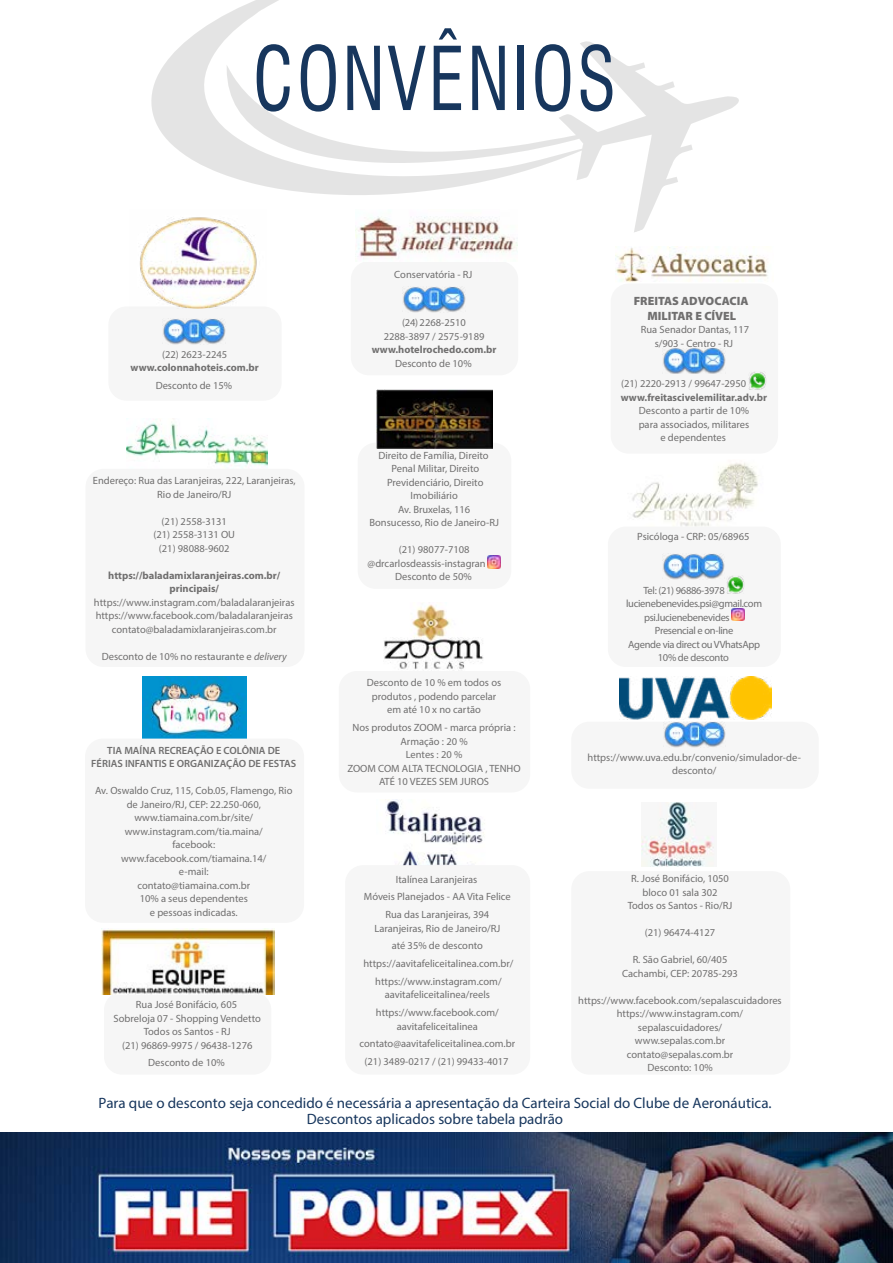
<style>
.page{position:relative;width:893px;height:1263px;background:#fff}
.page>*{position:absolute;margin:0;border:0;box-sizing:border-box;transform-origin:0 0}
.t1{font:condensed 85.5px "Swiss 721 BT";letter-spacing:.04em;color:#17365d;scale:.85 1}
.t2{font:15px/16.5px "Myriad Pro";color:#17365d;text-align:center}
.t3{font:900 12px/15px "Myriad Pro";color:#706f6f;text-align:center}
.t4{font:10.5px/13.5px "Myriad Pro";color:#706f6f;text-align:center}
.t5{font:700 10.5px/13.5px "Myriad Pro";color:#706f6f;text-align:center}
.t6{font:10.5px "Myriad Pro";letter-spacing:-.03em;color:#706f6f}
.t7{font:600 10.5px/13.5px "Myriad Pro";color:#706f6f;text-align:center}
.s1{font-style:italic}
</style>
<div class="page">
<div style="left:351px;top:261px;width:167px;height:114px;background:#f6f6f6;border-radius:18px"></div>
<img style="left:403px;top:287px;width:62px;height:26px">
<img style="left:356px;top:233px;width:161px;height:26px">
<div style="left:108px;top:306px;width:174px;height:95px;background:#f6f6f6;border-radius:18px"></div>
<img style="left:163px;top:319px;width:62px;height:25px">
<img style="left:139px;top:233px;width:118px;height:76px">
<div style="left:104px;top:992px;width:167px;height:82px;background:#f6f6f6;border-radius:18px"></div>
<img style="left:101px;top:928px;width:173px;height:66px">
<div style="left:611px;top:284px;width:167px;height:170px;background:#f6f6f6;border-radius:18px"></div>
<img style="left:663px;top:348px;width:62px;height:26px">
<img style="left:749px;top:372px;width:17px;height:18px">
<img style="left:615px;top:246px;width:153px;height:36px">
<div style="left:339px;top:671px;width:191px;height:121px;background:#f6f6f6;border-radius:18px"></div>
<img style="left:384px;top:604px;width:100px;height:66px">
<svg style="left:151px;top:0;width:588px;height:233px"></svg>
<img style="left:1px;top:1132px;width:892px;height:131px">
<div style="left:358px;top:443px;width:153px;height:146px;background:#f6f6f6;border-radius:18px"></div>
<svg style="left:488px;top:556px;width:13px;height:12px"></svg>
<img style="left:377px;top:389px;width:115px;height:59px">
<img style="left:632px;top:463px;width:127px;height:64px">
<div style="left:608px;top:527px;width:173px;height:140px;background:#f6f6f6;border-radius:18px"></div>
<img style="left:662px;top:554px;width:63px;height:25px">
<img style="left:727px;top:576px;width:17px;height:18px">
<svg style="left:731px;top:608px;width:13px;height:13px"></svg>
<img style="left:385px;top:800px;width:100px;height:65px">
<img style="left:127px;top:419px;width:141px;height:50px">
<div style="left:86px;top:469px;width:218px;height:198px;background:#f6f6f6;border-radius:18px"></div>
<img style="left:142px;top:677px;width:105px;height:62px">
<div style="left:85px;top:739px;width:219px;height:184px;background:#f6f6f6;border-radius:18px"></div>
<img style="left:642px;top:802px;width:72px;height:64px">
<div style="left:571px;top:871px;width:219px;height:203px;background:#f6f6f6;border-radius:18px"></div>
<div style="left:345px;top:865px;width:185px;height:209px;background:#f6f6f6;border-radius:18px"></div>
<img style="left:619px;top:677px;width:153px;height:42px">
<div style="left:571px;top:722px;width:248px;height:67px;background:#f6f6f6;border-radius:18px"></div>
<img style="left:663px;top:722px;width:62px;height:25px">
<h1 class="t1" style="left:253px;top:28px;width:429px">CONVÊNIOS</h1>
<p class="t4" style="left:162px;top:347px;width:67px">(22) 2623-2245</p>
<p class="t5" style="left:131px;top:360px;width:130px">www.colonnahoteis.com.br</p>
<p class="t4" style="left:156px;top:378px;width:78px">Desconto de 15%</p>
<p class="t4" style="left:93px;top:474px;width:204px">Endereço: Rua das Laranjeiras, 222, Laranjeiras,<br>Rio de Janeiro/RJ</p>
<p class="t4" style="left:154px;top:514px;width:83px">(21) 2558-3131 (21) 2558-3131 OU (21) 98088-9602</p>
<p class="t5" style="left:108px;top:568px;width:173px">https://baladamixlaranjeiras.com.br/ principais/</p>
<p class="t4" style="left:94px;top:595px;width:202px">https://www.instagram.com/baladalaranjeiras https://www.facebook.com/baladalaranjeiras contato@baladamixlaranjeiras.com.br</p>
<p class="t4" style="left:102px;top:649px;width:186px">Desconto de 10% no restaurante e <span class="s1">delivery</span></p>
<p class="t7" style="left:91px;top:743px;width:206px">TIA MAÍNA RECREAÇÃO E COLÔNIA DE<br>FÉRIAS INFANTIS E ORGANIZAÇÃO DE FESTAS</p>
<p class="t4" style="left:95px;top:784px;width:199px">Av. Oswaldo Cruz, 115, Cob.05, Flamengo, Rio de Janeiro/RJ, CEP: 22.250-060, www.tiamaina.com.br/site/ www.instagram.com/tia.maina/<br>facebook:<br>www.facebook.com/tiamaina.14/<br>e-mail:<br>contato@tiamaina.com.br<br>10% a seus dependentes<br>e pessoas indicadas.</p>
<p class="t4" style="left:114px;top:998px;width:149px">Rua José Bonifácio, 605<br>Sobreloja 07 - Shopping Vendetto<br>Todos os Santos - RJ<br>(21) 96869-9975 / 96438-1276</p>
<p class="t4" style="left:148px;top:1056px;width:78px">Desconto de 10%</p>
<p class="t4" style="left:394px;top:267px;width:80px">Conservatória - RJ</p>
<p class="t4" style="left:384px;top:316px;width:102px">(24) 2268-2510<br>2288-3897 / 2575-9189</p>
<p class="t5" style="left:372px;top:343px;width:126px">www.hotelrochedo.com.br</p>
<p class="t4" style="left:395px;top:356px;width:78px">Desconto de 10%</p>
<p class="t4" style="left:369px;top:448px;width:131px">Direito de Família, Direito<br>Penal Militar, Direito<br>Previdenciário, Direito<br>Imobiliário<br>Av. Bruxelas, 116<br>Bonsucesso, Rio de Janeiro-RJ</p>
<p class="t4" style="left:399px;top:543px;width:72px">(21) 98077-7108</p>
<p class="t4" style="left:368px;top:556px;width:120px">@drcarlosdeassis-instagran</p>
<p class="t4" style="left:395px;top:570px;width:78px">Desconto de 50%</p>
<p class="t4" style="left:367px;top:676px;width:136px">Desconto de 10 % em todos os produtos , podendo parcelar em até 10 x no cartão</p>
<p class="t4" style="left:347px;top:721px;width:175px">Nos produtos ZOOM - marca própria :<br>Armação : 20 %<br>Lentes : 20 %<br>ZOOM COM ALTA TECNOLOGIA , TENHO<br>ATÉ 10 VEZES SEM JUROS</p>
<p class="t4" style="left:364px;top:870px;width:149px;line-height:17.7px">Italínea Laranjeiras<br>Móveis Planejados - AA Vita Felice<br>Rua das Laranjeiras, 394</p>
<p class="t4" style="left:363px;top:919px;width:151px;line-height:17.7px">Laranjeiras, Rio de Janeiro/RJ<br>até 35% de desconto https://aavitafeliceitalinea.com.br/ https://www.instagram.com/</p>
<p class="t4" style="left:376px;top:986px;width:124px;line-height:17.7px">aavitafeliceitalinea/reels https://www.facebook.com/</p>
<p class="t4" style="left:359px;top:1017px;width:157px;line-height:17.7px">aavitafeliceitalinea contato@aavitafeliceitalinea.com.br (21) 3489-0217 / (21) 99433-4017</p>
<p class="t3" style="left:634px;top:293px;width:116px">FREITAS ADVOCACIA<br>MILITAR E CÍVEL</p>
<p class="t4" style="left:641px;top:323px;width:110px">Rua Senador Dantas, 117 s/903 - Centro - RJ</p>
<p class="t4" style="left:621px;top:377px;width:127px">(21) 2220-2913 / 99647-2950</p>
<p class="t5" style="left:621px;top:390px;width:148px">www.freitascivelemilitar.adv.br</p>
<p class="t4" style="left:639px;top:404px;width:112px">Desconto a partir de 10% para associados, militares e dependentes</p>
<p class="t4" style="left:637px;top:529px;width:114px">Psicóloga - CRP: 05/68965</p>
<p class="t6" style="left:643px;top:584px;width:83px">Tel: (21) 96886-3978</p>
<p class="t6" style="left:626px;top:597px;width:137px">lucienebenevides.psi@gmail.com</p>
<p class="t6" style="left:644px;top:611px;width:87px">psi.lucienebenevides</p>
<p class="t6" style="left:655px;top:624px;width:80px">Presencial e on-line</p>
<p class="t6" style="left:628px;top:638px;width:133px">Agende via direct ou VVhatsApp</p>
<p class="t6" style="left:658px;top:651px;width:73px">10% de desconto</p>
<p class="t4" style="left:588px;top:750px;width:215px">https://www.uva.edu.br/convenio/simulador-de&shy;desconto/</p>
<p class="t4" style="left:628px;top:872px;width:106px">R. José Bonifácio, 1050 bloco 01 sala 302<br>Todos os Santos - Rio/RJ</p>
<p class="t4" style="left:645px;top:926px;width:72px">(21) 96474-4127</p>
<p class="t4" style="left:622px;top:953px;width:117px">R. São Gabriel, 60/405<br>Cachambi, CEP: 20785-293</p>
<p class="t4" style="left:578px;top:993px;width:205px">https://www.facebook.com/sepalascuidadores https://www.instagram.com/ sepalascuidadores/<br>www.sepalas.com.br<br>contato@sepalas.com.br<br>Desconto: 10%</p>
<h2 class="t2" style="left:98px;top:1094px;width:675px">Para que o desconto seja concedido é necessária a apresentação da Carteira Social do Clube de Aeronáutica.<br>Descontos aplicados sobre tabela padrão</h2>
</div>
